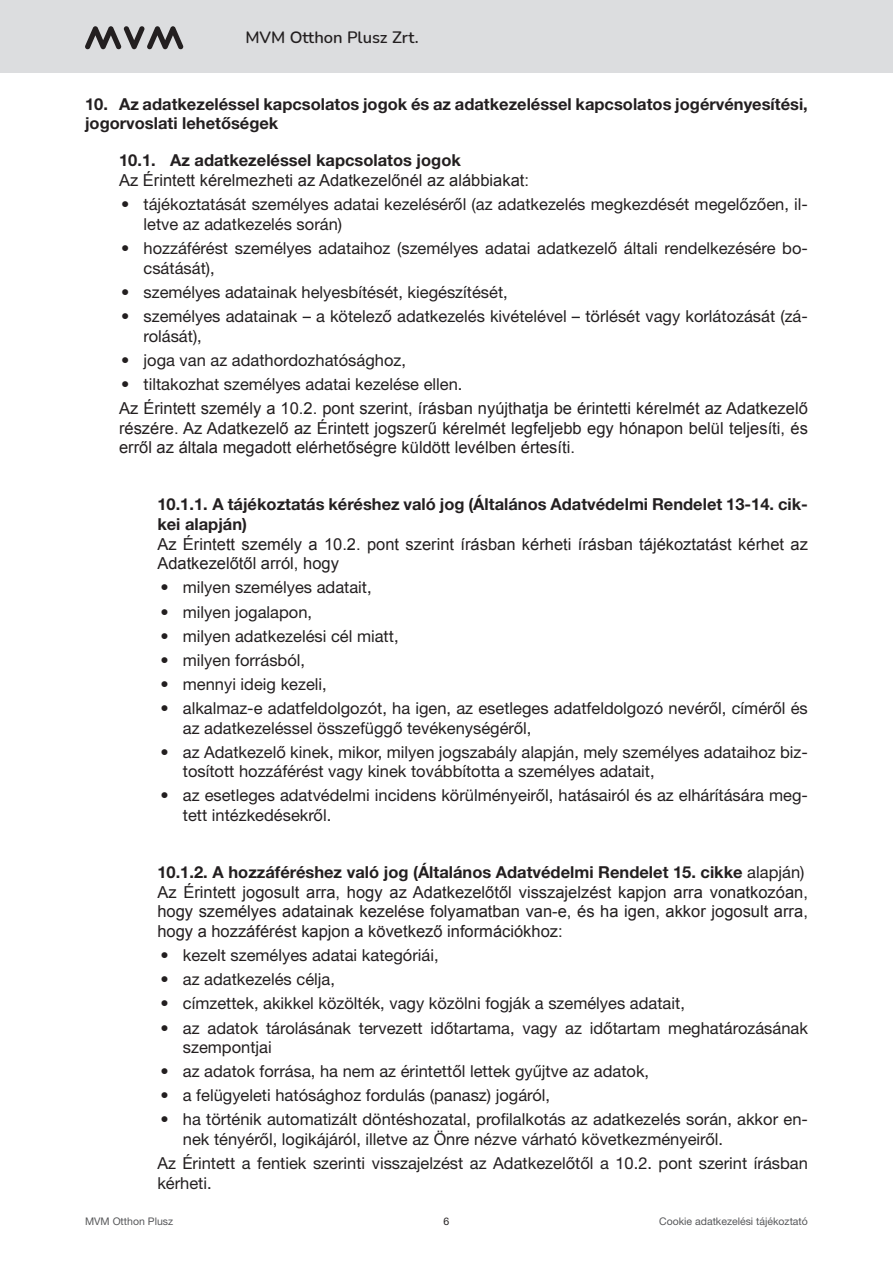
<style>
.page{position:relative;width:893px;height:1263px;background:#fff}
.page>*{position:absolute;margin:0;border:0;box-sizing:border-box;transform-origin:0 0}
.t1{font:16.5px/19.8px "Helvetica Neue LT Std";color:#231f20}
.t2{font:16.5px/19.8px "Arial";color:#231f20;text-align:justify}
.t3{font:700 16.5px/19.8px "Helvetica Neue LT Std";color:#231f20}
.t4{font:600 16.5px "Nunito";color:#231f20}
.t5{font:10.5px "Helvetica Neue LT Std";color:#57585a}
.t6{font:10.5px "Helvetica Neue LT Std";color:#231f20}
.s1{font-weight:400}
</style>
<div class="page">
<div style="left:0;top:0;width:893px;height:72px;background:#dcdddf"></div>
<svg style="left:85px;top:26px;width:99px;height:24px"></svg>
<p class="t4" style="left:245px;top:26px;width:175px">MVM Otthon Plusz Zrt.</p>
<p class="t3" style="left:85px;top:93px;width:724px">10. Az adatkezeléssel kapcsolatos jogok és az adatkezeléssel kapcsolatos jogérvényesítési, jogorvoslati lehetőségek</p>
<p class="t3" style="left:119px;top:150px;width:343px">10.1. Az adatkezeléssel kapcsolatos jogok</p>
<p class="t2" style="left:119px;top:170px;width:411px">Az Érintett kérelmezheti az Adatkezelőnél az alábbiakat:</p>
<p class="t1" style="left:144px;top:194px;width:666px;text-indent:-22px">• tájékoztatását személyes adatai kezeléséről (az adatkezelés megkezdését megelőzően, il&shy;letve az adatkezelés során)</p>
<p class="t1" style="left:144px;top:238px;width:666px;text-indent:-22px">• hozzáférést személyes adataihoz (személyes adatai adatkezelő általi rendelkezésére bo&shy;csátását),</p>
<p class="t1" style="left:121px;top:282px;width:388px">• személyes adatainak helyesbítését, kiegészítését,</p>
<p class="t1" style="left:144px;top:306px;width:666px;text-indent:-22px">• személyes adatainak – a kötelező adatkezelés kivételével – törlését vagy korlátozását (zá&shy;rolását),</p>
<p class="t1" style="left:121px;top:350px;width:286px">• joga van az adathordozhatósághoz,</p>
<p class="t1" style="left:121px;top:374px;width:343px">• tiltakozhat személyes adatai kezelése ellen.</p>
<p class="t2" style="left:119px;top:398px;width:690px">Az Érintett személy a 10.2. pont szerint, írásban nyújthatja be érintetti kérelmét az Adatkezelő részére. Az Adatkezelő az Érintett jogszerű kérelmét legfeljebb egy hónapon belül teljesíti, és erről az általa megadott elérhetőségre küldött levélben értesíti.</p>
<p class="t3" style="left:157px;top:494px;width:652px">10.1.1. A tájékoztatás kéréshez való jog (Általános Adatvédelmi Rendelet 13-14. cik&shy;kei alapján)</p>
<p class="t2" style="left:157px;top:534px;width:652px">Az Érintett személy a 10.2. pont szerint írásban kérheti írásban tájékoztatást kérhet az<br>Adatkezelőtől arról, hogy</p>
<p class="t1" style="left:160px;top:577px;width:213px">• milyen személyes adatait,</p>
<p class="t1" style="left:160px;top:601px;width:153px">• milyen jogalapon,</p>
<p class="t1" style="left:160px;top:626px;width:240px">• milyen adatkezelési cél miatt,</p>
<p class="t1" style="left:160px;top:650px;width:146px">• milyen forrásból,</p>
<p class="t1" style="left:160px;top:674px;width:168px">• mennyi ideig kezeli,</p>
<p class="t1" style="left:183px;top:698px;width:626px;text-indent:-22px">• alkalmaz-e adatfeldolgozót, ha igen, az esetleges adatfeldolgozó nevéről, címéről és az adatkezeléssel összefüggő tevékenységéről,</p>
<p class="t1" style="left:183px;top:742px;width:627px;text-indent:-22px">• az Adatkezelő kinek, mikor, milyen jogszabály alapján, mely személyes adataihoz biz&shy;tosított hozzáférést vagy kinek továbbította a személyes adatait,</p>
<p class="t1" style="left:183px;top:785px;width:627px;text-indent:-22px">• az esetleges adatvédelmi incidens körülményeiről, hatásairól és az elhárítására meg&shy;tett intézkedésekről.</p>
<p class="t3" style="left:157px;top:862px;width:649px">10.1.2. A hozzáféréshez való jog (Általános Adatvédelmi Rendelet 15. cikke <span class="s1">alapján)</span></p>
<p class="t2" style="left:157px;top:882px;width:652px">Az Érintett jogosult arra, hogy az Adatkezelőtől visszajelzést kapjon arra vonatkozóan, hogy személyes adatainak kezelése folyamatban van-e, és ha igen, akkor jogosult arra, hogy a hozzáférést kapjon a következő információkhoz:</p>
<p class="t1" style="left:160px;top:945px;width:280px">• kezelt személyes adatai kategóriái,</p>
<p class="t1" style="left:160px;top:969px;width:176px">• az adatkezelés célja,</p>
<p class="t1" style="left:160px;top:993px;width:526px">• címzettek, akikkel közölték, vagy közölni fogják a személyes adatait,</p>
<p class="t1" style="left:183px;top:1017px;width:627px;text-indent:-22px">• az adatok tárolásának tervezett időtartama, vagy az időtartam meghatározásának szempontjai</p>
<p class="t1" style="left:160px;top:1061px;width:490px">• az adatok forrása, ha nem az érintettől lettek gyűjtve az adatok,</p>
<p class="t1" style="left:160px;top:1085px;width:391px">• a felügyeleti hatósághoz fordulás (panasz) jogáról,</p>
<p class="t1" style="left:183px;top:1109px;width:627px;text-indent:-22px">• ha történik automatizált döntéshozatal, profilalkotás az adatkezelés során, akkor en&shy;nek tényéről, logikájáról, illetve az Önre nézve várható következményeiről.</p>
<p class="t1" style="left:157px;top:1153px;width:652px">Az Érintett a fentiek szerinti visszajelzést az Adatkezelőtől a 10.2. pont szerint írásban kérheti.</p>
<p class="t5" style="left:85px;top:1215px;width:90px">MVM Otthon Plusz</p>
<p class="t6" style="left:444px;top:1215px;width:7px">6</p>
<p class="t5" style="left:659px;top:1215px;width:150px">Cookie adatkezelési tájékoztató</p>
</div>
